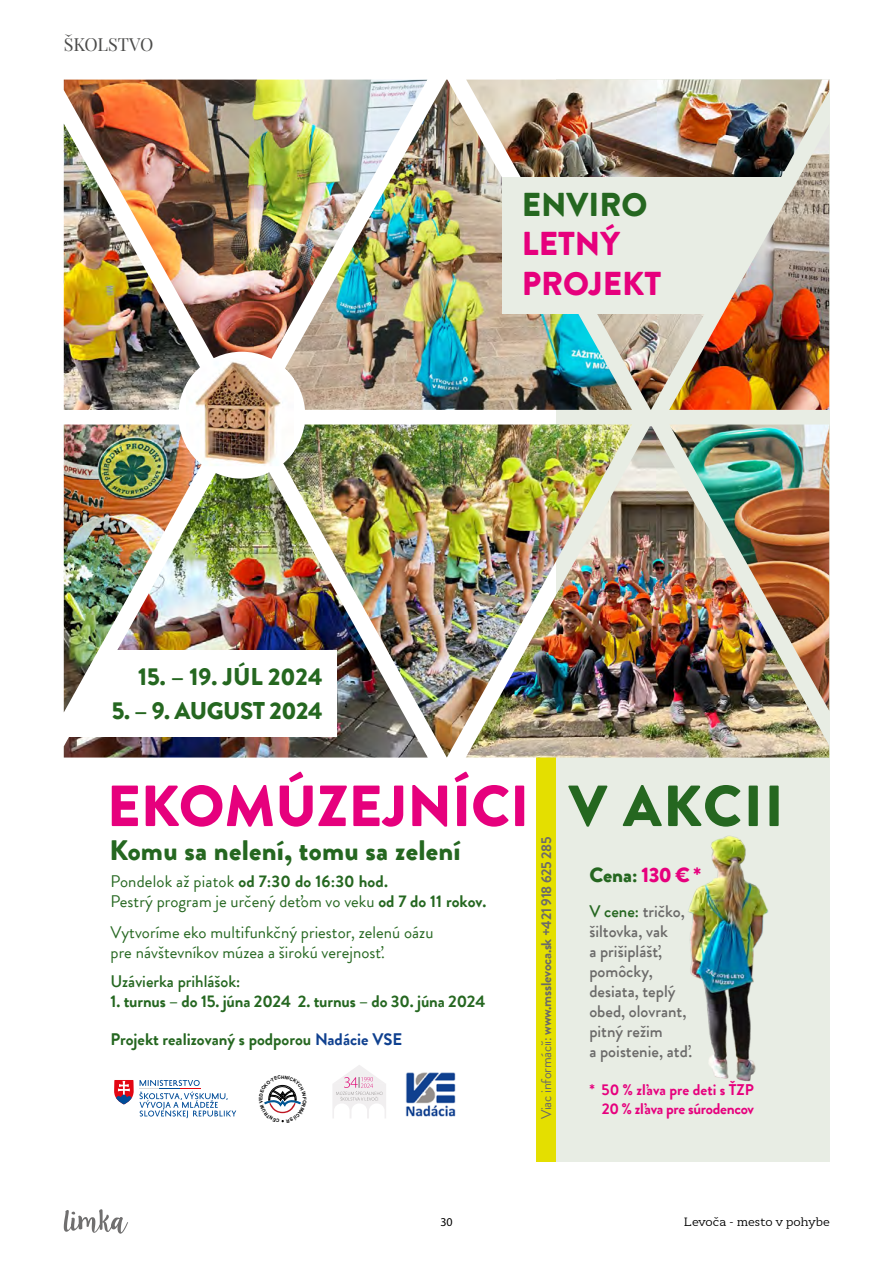
<style>
.page{position:relative;width:893px;height:1263px;background:#fff}
.page>*{position:absolute;margin:0;border:0;box-sizing:border-box;transform-origin:0 0}
.t1{font:900 57.9px "Brandon Grotesque";color:#e6007d}
.t2{font:900 33px/39.6px "Brandon Grotesque";color:#e6007d}
.t3{font:900 33px "Brandon Grotesque";color:#256720}
.t4{font:900 28.05px "Brandon Grotesque";letter-spacing:.01em;color:#256720}
.t5{font:900 24.15px "Brandon Grotesque";letter-spacing:-.02em;color:#256720}
.t6{font:900 24.15px "Brandon Grotesque";color:#256720}
.t7{font:900 20.85px "Brandon Grotesque";letter-spacing:-.015em;color:#256720}
.t8{font:18px "Playfair Display";color:#4a4a49}
.t9{font:16.65px/31px "Brandon Grotesque";letter-spacing:.005em;color:#256720}
.t10{font:700 16.65px "Brandon Grotesque";letter-spacing:-.005em;color:#256720}
.t11{font:500 16.65px/20.1px "Brandon Grotesque";color:#6b6a69}
.t12{font:500 16.65px "Brandon Grotesque";color:#256720}
.t13{font:700 15.45px/18.5px "Brandon Grotesque";letter-spacing:-.02em;color:#e6007d;text-align:right}
.t14{font:700 14.1px "Brandon Grotesque";letter-spacing:-.02em;color:#6b6a69}
.t15{font:12px "Cyntho Slab Pro";color:#000}
.t16{font:12px "Myriad Pro";color:#000}
.s1{color:#256720}
.s2{font-weight:400}
.s3{color:#e6007d}
.s4{font-weight:700}
.s5{color:#0f408f}
</style>
<div class="page">
<div style="left:556px;top:80px;width:273px;height:1082px;background:#e8ede4"></div>
<img style="left:427px;top:80px;width:39px;height:330px">
<img style="left:64px;top:80px;width:363px;height:330px">
<img style="left:466px;top:80px;width:363px;height:330px">
<div style="left:502px;top:177px;width:323px;height:137px;background:#e8ede4"></div>
<img style="left:428px;top:424px;width:204px;height:333px">
<img style="left:64px;top:124px;width:160px;height:286px">
<img style="left:64px;top:424px;width:364px;height:333px">
<img style="left:669px;top:124px;width:160px;height:286px">
<div style="left:64px;top:650px;width:272px;height:87px;background:#fff"></div>
<img style="left:64px;top:424px;width:160px;height:288px">
<img style="left:688px;top:835px;width:81px;height:247px">
<svg style="left:114px;top:1080px;width:122px;height:38px"></svg>
<img style="left:405px;top:1072px;width:51px;height:45px">
<svg style="left:333px;top:1065px;width:53px;height:53px"></svg>
<div style="left:537px;top:756px;width:19px;height:406px;background:#e4df00"></div>
<img style="left:466px;top:426px;width:363px;height:331px">
<div style="left:178px;top:352px;width:127px;height:127px;background:#fff;border-radius:50%"></div>
<img style="left:186px;top:358px;width:108px;height:108px">
<svg style="left:64px;top:1209px;width:64px;height:25px"></svg>
<svg style="left:264px;top:1084px;width:37px;height:39px"></svg>
<p class="t8" style="left:64px;top:30px;width:91px">ŠKOLSTVO</p>
<h3 class="t6" style="left:138px;top:660px;width:186px">15. – 19. JÚL 2024</h3>
<h3 class="t5" style="left:112px;top:693px;width:212px">5. – 9. AUGUST 2024</h3>
<h2 class="t3" style="left:522px;top:181px;width:127px">ENVIRO</h2>
<h2 class="t2" style="left:522px;top:224px;width:141px">LETNÝ<br>PROJEKT</h2>
<h1 class="t1" style="left:107px;top:765px;width:678px">EKOMÚZEJNÍCI <span class="s1">V AKCII</span></h1>
<p class="t14" style="left:536px;top:1119px;width:284px;rotate:-90deg"><span class="s2">Viac informácií:</span> www.msslevoca.sk +421 918 625 285</p>
<h3 class="t4" style="left:109px;top:830px;width:353px">Komu sa nelení, tomu sa zelení</h3>
<p class="t10" style="left:111px;top:869px;width:279px"><span class="s2">Pondelok až piatok</span> od 7:30 do 16:30 hod.</p>
<p class="t7" style="left:589px;top:860px;width:113px">Cena: <span class="s3">130 € *</span></p>
<p class="t9" style="left:111px;top:886px;width:377px">Pestrý program je určený deťom vo veku <span class="s4">od 7 do 11 rokov.<br></span>Vytvoríme eko multifunkčný priestor, zelenú oázu</p>
<p class="t9" style="left:111px;top:937px;width:276px">pre návštevníkov múzea a širokú verejnosť.</p>
<p class="t11" style="left:589px;top:901px;width:104px"><span class="s1">V cene:</span> tričko, šiltovka, vak<br>a prišiplášť, pomôcky, desiata, teplý obed, olovrant, pitný režim<br>a poistenie, atď.</p>
<p class="t12" style="left:111px;top:970px;width:131px">Uzávierka prihlášok:</p>
<p class="t10" style="left:111px;top:990px;width:376px">1. turnus – do 15. júna 2024 2. turnus – do 30. júna 2024</p>
<p class="t10" style="left:111px;top:1027px;width:293px">Projekt realizovaný s podporou <span class="s5">Nadácie VSE</span></p>
<p class="t13" style="left:589px;top:1081px;width:166px">* 50 % zľava pre deti s ŤZP<br>20 % zľava pre súrodencov</p>
<p class="t16" style="left:440px;top:1214px;width:14px">30</p>
<p class="t15" style="left:684px;top:1214px;width:147px">Levoča - mesto v pohybe</p>
</div>
